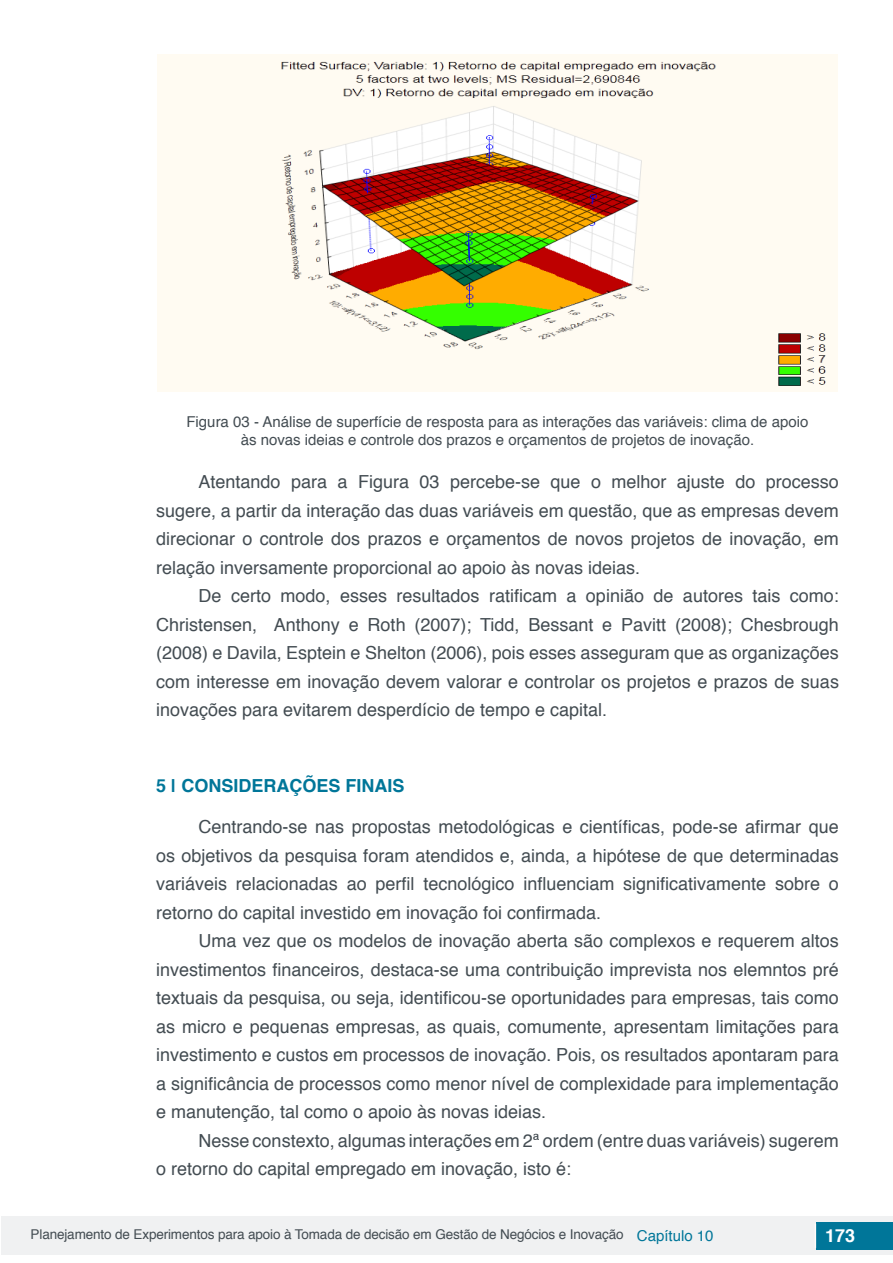
<style>
.page{position:relative;width:893px;height:1263px;background:#fff}
.page>*{position:absolute;margin:0;border:0;box-sizing:border-box;transform-origin:0 0}
.txt{font:18px/28.5px "Helvetica";color:#434c52;text-align:justify}
.t1{font:700 18px "Helvetica";color:#007699}
.t2{font:700 18px "Helvetica";color:#fff}
.info_tab_gra_imag{font:15px/18px "Helvetica";color:#434c52;text-align:center}
.t3{font:13.5px "Helvetica";letter-spacing:-.01em;color:#434c52}
.s1{font-size:15px;color:#007699}
</style>
<div class="page">
<div style="left:1px;top:1216px;width:891px;height:38px;background:#f0f1f2"></div>
<div style="left:816px;top:1222px;width:77px;height:27px;background:#007699"></div>
<svg style="left:815px;top:1224px;width:1px;height:24px"></svg>
<img style="left:158px;top:54px;width:679px;height:338px">
<p class="info_tab_gra_imag" style="left:186px;top:413px;width:623px">Figura 03 - Análise de superfície de resposta para as interações das variáveis: clima de apoio às novas ideias e controle dos prazos e orçamentos de projetos de inovação.</p>
<p class="txt" style="left:156px;top:468px;width:684px;text-indent:43px">Atentando para a Figura 03 percebe-se que o melhor ajuste do processo sugere, a partir da interação das duas variáveis em questão, que as empresas devem direcionar o controle dos prazos e orçamentos de novos projetos de inovação, em relação inversamente proporcional ao apoio às novas ideias.</p>
<p class="txt" style="left:156px;top:582px;width:684px;text-indent:43px">De certo modo, esses resultados ratificam a opinião de autores tais como:<br>Christensen, Anthony e Roth (2007); Tidd, Bessant e Pavitt (2008); Chesbrough (2008) e Davila, Esptein e Shelton (2006), pois esses asseguram que as organizações com interesse em inovação devem valorar e controlar os projetos e prazos de suas inovações para evitarem desperdício de tempo e capital.</p>
<p class="t1" style="left:156px;top:771px;width:250px">5 | CONSIDERAÇÕES FINAIS</p>
<p class="txt" style="left:156px;top:813px;width:684px;text-indent:43px">Centrando-se nas propostas metodológicas e científicas, pode-se afirmar que os objetivos da pesquisa foram atendidos e, ainda, a hipótese de que determinadas variáveis relacionadas ao perfil tecnológico influenciam significativamente sobre o retorno do capital investido em inovação foi confirmada.</p>
<p class="txt" style="left:156px;top:927px;width:684px;text-indent:43px">Uma vez que os modelos de inovação aberta são complexos e requerem altos investimentos financeiros, destaca-se uma contribuição imprevista nos elemntos pré textuais da pesquisa, ou seja, identificou-se oportunidades para empresas, tais como as micro e pequenas empresas, as quais, comumente, apresentam limitações para investimento e custos em processos de inovação. Pois, os resultados apontaram para a significância de processos como menor nível de complexidade para implementação e manutenção, tal como o apoio às novas ideias.</p>
<p class="txt" style="left:156px;top:1127px;width:684px;text-indent:43px">Nesse constexto, algumas interações em 2ª ordem (entre duas variáveis) sugerem o retorno do capital empregado em inovação, isto é:</p>
<p class="t3" style="left:31px;top:1223px;width:684px">Planejamento de Experimentos para apoio à Tomada de decisão em Gestão de Negócios e Inovação <span class="s1">Capítulo 10</span></p>
<p class="t2" style="left:825px;top:1221px;width:32px">173</p>
</div>
